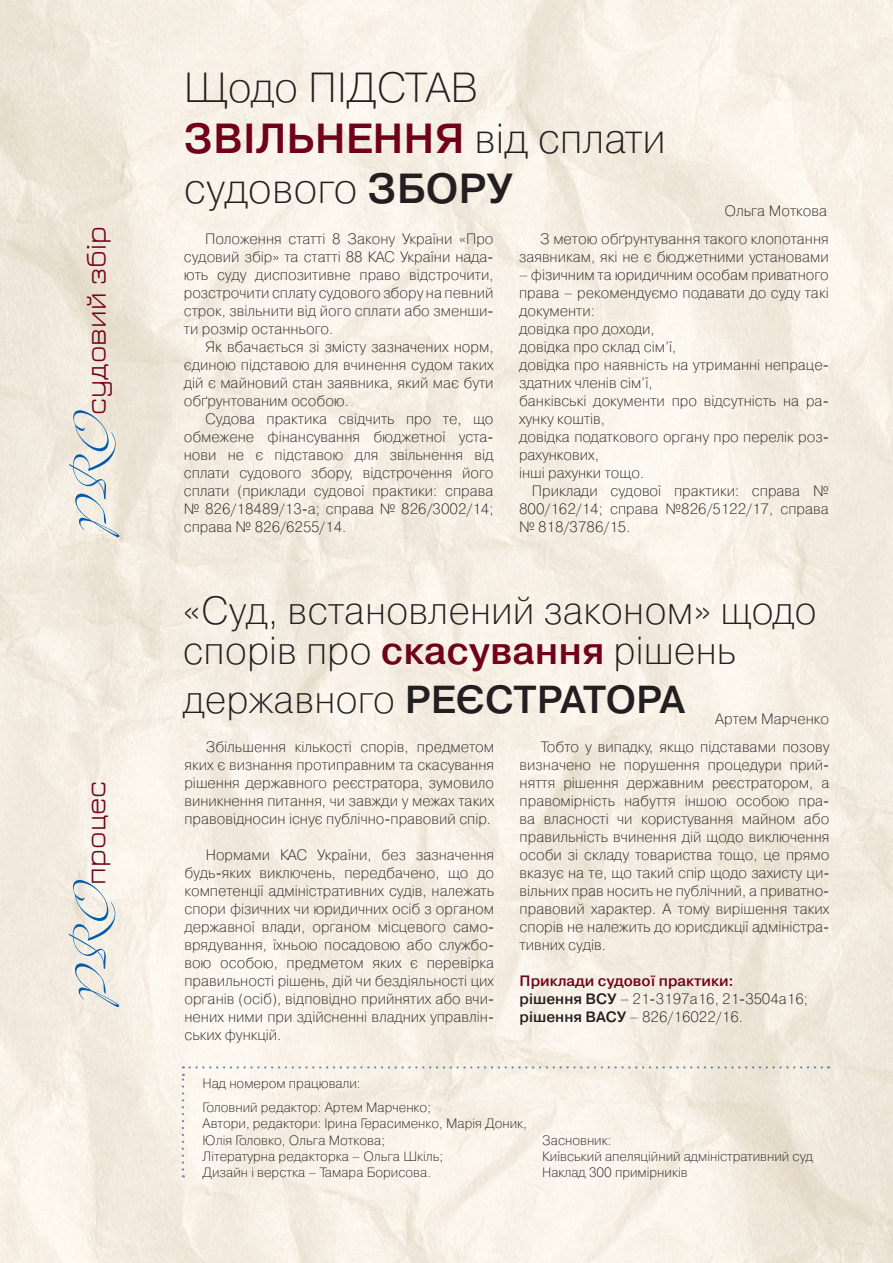
<style>
.page{position:relative;width:893px;height:1263px;background:#fff}
.page>*{position:absolute;margin:0;border:0;box-sizing:border-box;transform-origin:0 0}
.t1{font:42px/50.4px "Pragmatica Light C";color:#231f20}
.t2{font:700 42px "Pragmatica Light C";color:#700019}
.t3{font:39px/40.5px "Pragmatica Light C";color:#231f20}
.t4{font:700 39px "Pragmatica Light C";color:#231f20}
.t5{font:30px "Jura";color:#700019}
.t6{font:15px/18px "Pragmatica Light C";color:#231f20;text-align:justify}
.t7{font:700 15px/18px "Pragmatica Light C";color:#700019}
.t8{font:13.5px/16.2px "Pragmatica Light C";color:#231f20}
.s1{font-family:"Alexandra Zeferino Two";font-size:60px;color:#015aaa}
.s2{font-weight:700}
.s3{font-weight:700;color:#700019}
.s4{font-weight:400}
.s5{color:#231f20}
.s6{font-weight:400;color:#231f20}
</style>
<div class="page">
<img style="left:0;top:0;width:893px;height:1263px">
<svg style="left:190px;top:1066px;width:639px;height:2px"></svg>
<svg style="left:182px;top:1074px;width:2px;height:95px"></svg>
<h3 class="t5" style="left:81px;top:534px;width:309px;rotate:-90deg"><span class="s1">PRO</span>судовий збір</h3>
<h3 class="t5" style="left:81px;top:1003px;width:225px;rotate:-90deg"><span class="s1">PRO</span>процес</h3>
<h1 class="t1" style="left:184px;top:63px;width:290px">Щодо підстав</h1>
<h1 class="t2" style="left:184px;top:115px;width:161px">звільнення</h1>
<h1 class="t1" style="left:184px;top:113px;width:483px;text-indent:291px">від сплати судового <span class="s2">збору</span></h1>
<p class="t6" style="left:724px;top:201px;width:104px">Ольга М откова</p>
<p class="t6" style="left:184px;top:230px;width:311px">П оложення статті 8 Закону України «П ро судовий збір» та статті 88 КАС України нада&shy;ють суду диспозитивне право відстрочити, розстрочити сплату судового збору на певний строк, звільнити від його сплати або зменши&shy;ти розмір останнього.</p>
<p class="t6" style="left:184px;top:338px;width:311px;text-indent:21px">Як вбачається зі змісту зазначених норм, єдиною підставою для вчинення судом таких дій є майновий стан заявника, який має бути обґрунтованим особою.</p>
<p class="t6" style="left:184px;top:410px;width:311px;text-indent:21px">Судова практика свідчить про те, що обмежене фінансування бюджетної уста&shy;нови не є підставою для звільнення від сплати судового збору, відстрочення його сплати (приклади судової практики: справа № 826/18489/13-а; справа № 826/3002/14; справа № 826/6255/14.</p>
<p class="t6" style="left:519px;top:230px;width:311px;text-align:right">З метою обґрунтування такого клопотання заявникам, які не є бюджетними установами</p>
<p class="t6" style="left:519px;top:266px;width:311px;text-align:left">– фізичним та юридичним особам приватного права – рекомендуємо подавати до суду такі документи:<br>довідка про доходи,<br>довідка про склад сім’ї,<br>довідка про наявність на утриманні непраце&shy;здатних членів сім’ї,<br>банківські документи про відсутність на ра&shy;хунку коштів,<br>довідка податкового органу про перелік роз&shy;рахункових,<br>інші рахунки тощо.</p>
<p class="t6" style="left:519px;top:482px;width:311px;text-indent:13px">П риклади судової практики: справа № 800/162/14; справа №826/5122/17, справа № 818/3786/15.</p>
<h2 class="t3" style="left:183px;top:590px;width:635px">«Суд, встановлений законом» щодо спорів про <span class="s3">скасування</span> рішень</h2>
<h2 class="t4" style="left:183px;top:678px;width:504px"><span class="s4">державного</span> реєстратора</h2>
<p class="t6" style="left:184px;top:737px;width:311px;text-indent:21px">Збільшення кількості спорів, предметом яких є визнання протиправним та скасування рішення державного реєстратора, зумовило виникнення питання, чи завжди у межах таких правовідносин існує публічно-правовий спір.</p>
<p class="t6" style="left:184px;top:845px;width:311px;text-indent:21px">Нормами КАС України, без зазначення будь-яких виключень, передбачено, що до компетенції адміністративних судів, належать спори фізичних чи юридичних осіб з органом державної влади, органом місцевого само&shy;врядування, їхньою посадовою або службо&shy;вою особою, предметом яких є перевірка правильності рішень, дій чи бездіяльності цих органів (осіб), відповідно прийнятих або вчи&shy;нених ними при здійсненні владних управлін&shy;ських функцій.</p>
<p class="t6" style="left:715px;top:710px;width:115px">Артем Марченко</p>
<p class="t6" style="left:520px;top:737px;width:311px">Тобто у випадку, якщо підставами позову визначено не порушення процедури прий&shy;няття рішення державним реєстратором, а правомірність набуття іншою особою пра&shy;ва власності чи користування майном або правильність вчинення дій щодо виключення особи зі складу товариства тощо, це прямо вказує на те, що такий спір щодо захисту ци&shy;вільних прав носить не публічний, а приватно&shy;правовий характер. А тому вирішення таких спорів не належить до юрисдикції адміністра&shy;тивних судів.</p>
<p class="t7" style="left:520px;top:971px;width:290px">Приклади судової практики:<br><span class="s5">рішення ВСУ</span> <span class="s6">– 21-3197а16, 21-3504а16; </span><span class="s5">рішення ВАС</span></p>
<p class="t6" style="left:617px;top:1007px;width:128px"><span class="s2">У</span> – 826/16022/16.</p>
<p class="t8" style="left:203px;top:1071px;width:230px;line-height:24.2px">Над номером працювали:<br>Головний редактор: Артем Марченко;</p>
<p class="t8" style="left:203px;top:1116px;width:326px">Автори, редактори: І рина Герасименко, Марія Доник, Юлія Головко, Ольга Моткова;<br>Літературна редакторка – Ольга Шкіль;<br>Дизайн і верстка – Тамара Борисова.</p>
<p class="t8" style="left:542px;top:1132px;width:273px">Засновник:<br>Київський апеляційний адміністративний суд<br>Наклад 300 примірників</p>
</div>
